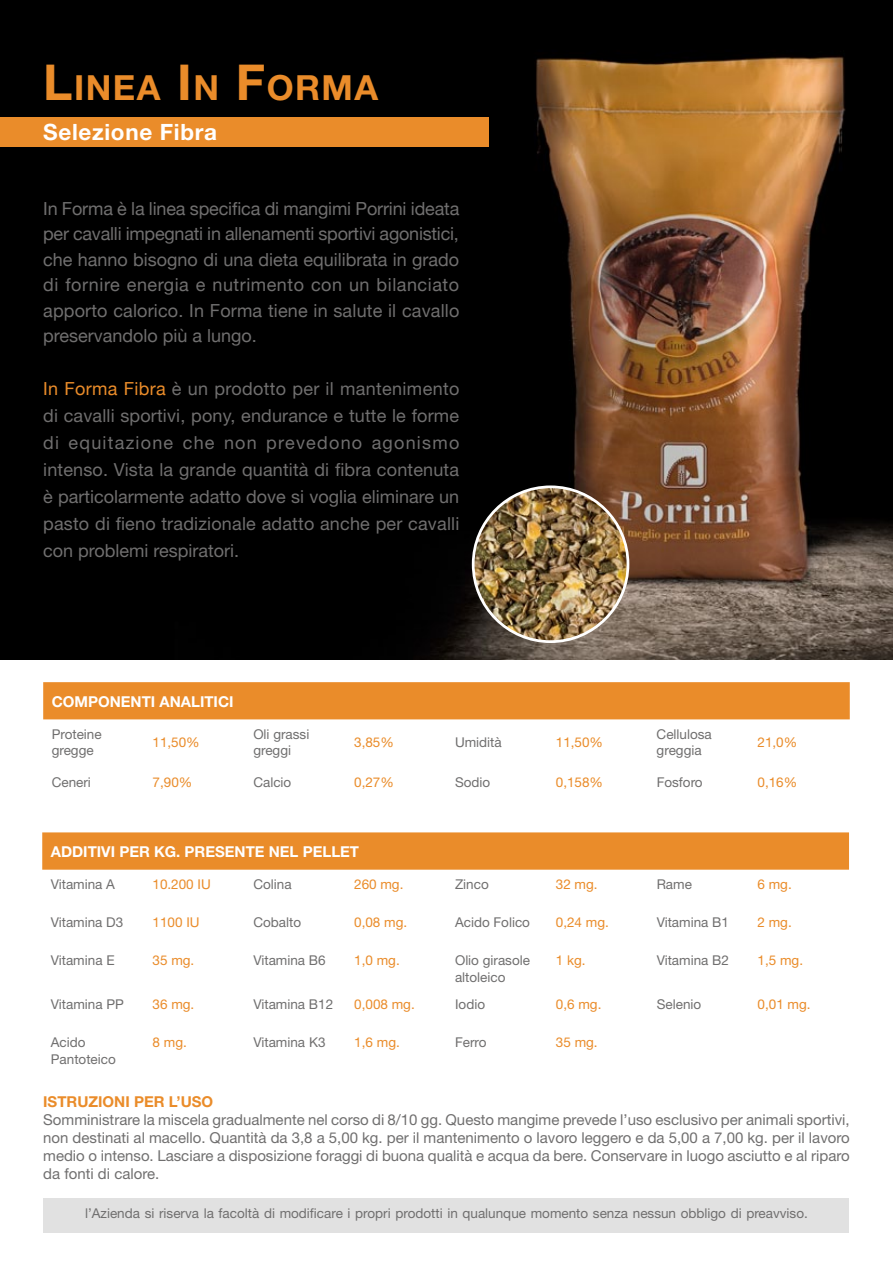
<style>
.page{position:relative;width:893px;height:1263px;background:#fff}
.page>*{position:absolute;margin:0;border:0;box-sizing:border-box;transform-origin:0 0}
.t1{font:700 34.65px "Helvetica Neue";letter-spacing:.045em;color:#ea8c2a}
.t2{font:700 22.5px "Helvetica Neue";letter-spacing:.03em;color:#fff}
.t3{font:18px/27px "Helvetica Neue";letter-spacing:.01em;color:#706f6f;text-align:justify}
.t4{font:18px/25.5px "Helvetica Neue";letter-spacing:.01em;color:#706f6f;text-align:justify}
.t5{font:15px/18px "Helvetica Neue";color:#706f6f;text-align:justify}
.t6{font:700 15px "Helvetica Neue";color:#fff}
.t7{font:700 15px "Helvetica Neue";color:#ea8c2a}
.t8{font:13.5px/16.2px "Helvetica Neue";color:#706f6f}
.t9{font:13.5px "Helvetica Neue";color:#ea8c2a}
.s1{font-size:49.5px}
.s2{color:#ea8c2a}
.s3{font-style:inherit}
</style>
<div class="page">
<img style="left:0;top:0;width:893px;height:659px">
<div style="left:0;top:118px;width:489px;height:29px;background:#ea8c2a"></div>
<div style="left:43px;top:1198px;width:806px;height:34px;background:#e1e1e1"></div>
<img style="left:473px;top:487px;width:155px;height:155px;border-radius:77px">
<div style="left:472px;top:485px;width:157px;height:158px;border:3px solid #fff;border-radius:50%"></div>
<div style="left:43px;top:682px;width:807px;height:37px;background:#ea8c2a"></div>
<div style="left:42px;top:832px;width:807px;height:38px;background:#ea8c2a"></div>
<h1 class="t1" style="left:43px;top:67px;width:337px"><span class="s1">L</span>INEA <span class="s1">I</span> N <span class="s1">F</span>ORMA</h1>
<h2 class="t2" style="left:43px;top:118px;width:175px">SELEZIONE FIBRA</h2>
<p class="t4" style="left:43px;top:195px;width:418px">In Forma è la linea specifica di mangimi Porrini ideata per cavalli impegnati in allenamenti sportivi agonistici, che hanno bisogno di una dieta equilibrata in grado di fornire energia e nutrimento con un bilanciato apporto calorico. In Forma tiene in salute il cavallo preservandolo più a lungo.</p>
<p class="t3" style="left:43px;top:375px;width:418px"><span class="s2">In Forma Fibra</span> <span class="s3">è un</span> prodotto per il mantenimento di cavalli sportivi, pony, endurance e tutte le forme di equitazione che non prevedono agonismo intenso. Vista la grande quantità di fibra contenuta è particolarmente adatto dove si voglia eliminare un pasto di fieno tradizionale adatto anche per cavalli con problemi respiratori.</p>
<p class="t6" style="left:52px;top:692px;width:183px">COMPONENTI ANALITICI</p>
<p class="t8" style="left:52px;top:725px;width:52px">Proteine gregge</p>
<p class="t9" style="left:153px;top:734px;width:49px">11,50%</p>
<p class="t8" style="left:253px;top:725px;width:57px">Oli grassi greggi</p>
<p class="t9" style="left:354px;top:734px;width:41px">3,85%</p>
<p class="t8" style="left:455px;top:733px;width:48px">Umidità</p>
<p class="t9" style="left:556px;top:734px;width:49px">11,50%</p>
<p class="t8" style="left:657px;top:725px;width:57px">Cellulosa greggia</p>
<p class="t9" style="left:757px;top:734px;width:41px">21,0%</p>
<p class="t8" style="left:52px;top:774px;width:41px">Ceneri</p>
<p class="t9" style="left:153px;top:774px;width:41px">7,90%</p>
<p class="t8" style="left:253px;top:774px;width:39px">Calcio</p>
<p class="t9" style="left:354px;top:774px;width:41px">0,27%</p>
<p class="t8" style="left:455px;top:774px;width:37px">Sodio</p>
<p class="t9" style="left:556px;top:774px;width:49px">0,158%</p>
<p class="t8" style="left:657px;top:774px;width:47px">Fosforo</p>
<p class="t9" style="left:757px;top:774px;width:41px">0,16%</p>
<p class="t6" style="left:51px;top:842px;width:310px">ADDITIVI PER KG. PRESENTE NEL PELLET</p>
<p class="t8" style="left:51px;top:876px;width:66px">Vitamina A</p>
<p class="t9" style="left:153px;top:876px;width:60px">10.200 IU</p>
<p class="t8" style="left:253px;top:876px;width:40px">Colina</p>
<p class="t9" style="left:354px;top:876px;width:51px">260 mg.</p>
<p class="t8" style="left:455px;top:876px;width:35px">Zinco</p>
<p class="t9" style="left:556px;top:876px;width:43px">32 mg.</p>
<p class="t8" style="left:657px;top:876px;width:37px">Rame</p>
<p class="t9" style="left:757px;top:876px;width:36px">6 mg.</p>
<p class="t8" style="left:51px;top:914px;width:74px">Vitamina D3</p>
<p class="t9" style="left:153px;top:914px;width:49px">1100 IU</p>
<p class="t8" style="left:253px;top:914px;width:49px">Cobalto</p>
<p class="t9" style="left:354px;top:914px;width:55px">0,08 mg.</p>
<p class="t8" style="left:455px;top:914px;width:76px">Acido Folico</p>
<p class="t9" style="left:556px;top:914px;width:55px">0,24 mg.</p>
<p class="t8" style="left:657px;top:914px;width:74px">Vitamina B1</p>
<p class="t9" style="left:757px;top:914px;width:36px">2 mg.</p>
<p class="t8" style="left:51px;top:952px;width:65px">Vitamina E</p>
<p class="t9" style="left:153px;top:952px;width:43px">35 mg.</p>
<p class="t8" style="left:253px;top:952px;width:74px">Vitamina B6</p>
<p class="t9" style="left:354px;top:952px;width:47px">1,0 mg.</p>
<p class="t8" style="left:455px;top:952px;width:76px">Olio girasole altoleico</p>
<p class="t9" style="left:556px;top:952px;width:31px">1 kg.</p>
<p class="t8" style="left:657px;top:952px;width:74px">Vitamina B2</p>
<p class="t9" style="left:757px;top:952px;width:47px">1,5 mg.</p>
<p class="t8" style="left:51px;top:996px;width:75px">Vitamina PP</p>
<p class="t9" style="left:153px;top:996px;width:43px">36 mg.</p>
<p class="t8" style="left:253px;top:996px;width:81px">Vitamina B12</p>
<p class="t9" style="left:354px;top:996px;width:62px">0,008 mg.</p>
<p class="t8" style="left:455px;top:996px;width:31px">Iodio</p>
<p class="t9" style="left:556px;top:996px;width:47px">0,6 mg.</p>
<p class="t8" style="left:657px;top:996px;width:46px">Selenio</p>
<p class="t9" style="left:758px;top:996px;width:55px">0,01 mg.</p>
<p class="t8" style="left:51px;top:1034px;width:67px">Acido<br>Pantoteico</p>
<p class="t9" style="left:153px;top:1034px;width:36px">8 mg.</p>
<p class="t8" style="left:253px;top:1034px;width:74px">Vitamina K3</p>
<p class="t9" style="left:354px;top:1034px;width:47px">1,6 mg.</p>
<p class="t8" style="left:455px;top:1034px;width:33px">Ferro</p>
<p class="t9" style="left:556px;top:1034px;width:43px">35 mg.</p>
<p class="t7" style="left:43px;top:1093px;width:16px">ISTR</p>
<p class="t7" style="left:77px;top:1093px;width:30px">UZIONI</p>
<p class="t7" style="left:134px;top:1093px;width:11px">PER</p>
<p class="t7" style="left:169px;top:1093px;width:35px">L’USO</p>
<p class="t5" style="left:43px;top:1111px;width:808px">Somministrare la miscela gradualmente nel corso di 8/10 gg. Questo mangime prevede l’uso esclusivo per animali sportivi, non destinati al macello. Quantità da 3,8 a 5,00 kg. per il mantenimento o lavoro leggero e da 5,00 a 7,00 kg. per il lavoro medio o intenso. Lasciare a disposizione foraggi di buona qualità e acqua da bere. Conservare in luogo asciutto e al riparo da fonti di calore.</p>
<p class="t8" style="left:85px;top:1204px;width:724px">l’Azienda si riserva la facoltà di modificare i propri prodotti in qualunque momento senza nessun obbligo di preavviso.</p>
</div>
